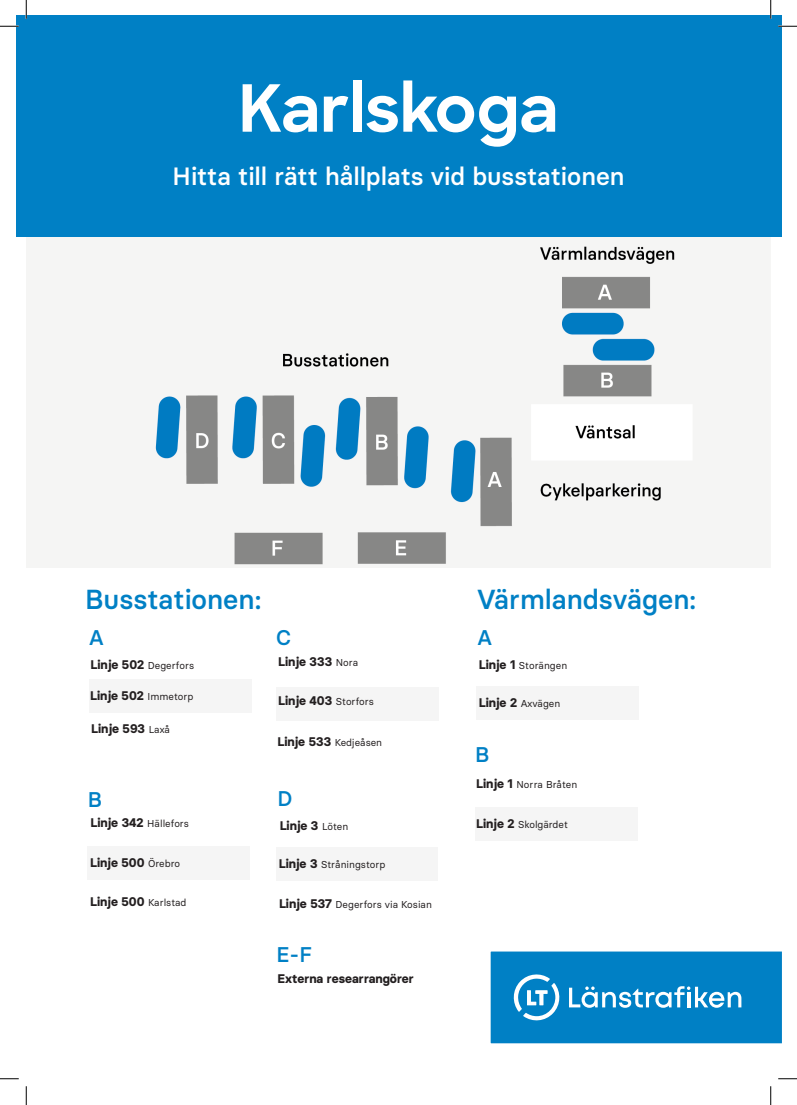
<style>
.page{position:relative;width:797px;height:1105px;background:#fff}
.page>*{position:absolute;margin:0;border:0;box-sizing:border-box;transform-origin:0 0}
.t1{font:700 65px "Sharp Sans";color:#fff}
.t2{font:500 27.5px "Basier Circle";color:#0080c5}
.t3{font:500 25px "Basier Circle";color:#fff}
.t4{font:500 21.25px "Basier Circle";color:#0080c5}
.t5{font:700 12.5px "Basier Circle";color:#231f20}
.t6{font:10px "Basier Circle";color:#231f20}
.s1{font-weight:700;font-size:12.5px}
.s2{font-weight:400;font-size:10px}
</style>
<div class="page">
<div style="left:276px;top:687px;width:162px;height:33px;background:#f5f5f5"></div>
<img style="left:26px;top:237px;width:744px;height:330px">
<div style="left:89px;top:679px;width:162px;height:33px;background:#f5f5f5"></div>
<div style="left:88px;top:846px;width:162px;height:33px;background:#f5f5f5"></div>
<div style="left:276px;top:848px;width:161px;height:33px;background:#f5f5f5"></div>
<div style="left:476px;top:687px;width:163px;height:33px;background:#f5f5f5"></div>
<div style="left:475px;top:808px;width:162px;height:33px;background:#f5f5f5"></div>
<svg style="left:490px;top:951px;width:291px;height:92px;background:#158ac9"></svg>
<div style="left:16px;top:16px;width:765px;height:221px;background:#0080c5"></div>
<svg style="left:0;top:25px;width:19px;height:2px"></svg>
<svg style="left:778px;top:25px;width:19px;height:2px"></svg>
<svg style="left:0;top:1078px;width:19px;height:1px"></svg>
<svg style="left:778px;top:1078px;width:19px;height:1px"></svg>
<svg style="left:25px;top:0;width:2px;height:19px"></svg>
<svg style="left:25px;top:1086px;width:2px;height:19px"></svg>
<svg style="left:770px;top:0;width:1px;height:19px"></svg>
<svg style="left:770px;top:1086px;width:1px;height:19px"></svg>
<p class="t1" style="left:238px;top:60px;width:321px">Karlskoga</p>
<p class="t3" style="left:172px;top:160px;width:453px">Hitta till rätt hållplats vid busstationen</p>
<p class="t2" style="left:85px;top:582px;width:177px">Busstationen:</p>
<p class="t2" style="left:477px;top:582px;width:221px">Värmlandsvägen:</p>
<p class="t4" style="left:89px;top:625px;width:16px">A</p>
<p class="t4" style="left:276px;top:625px;width:17px">C</p>
<p class="t4" style="left:477px;top:624px;width:16px">A</p>
<p class="t6" style="left:91px;top:659px;width:105px"><span class="s1">Linje 502</span> Degerfors</p>
<p class="t5" style="left:90px;top:687px;width:105px">Linje 502 <span class="s2">Immetorp</span></p>
<p class="t5" style="left:91px;top:721px;width:80px">Linje 593 <span class="s2">Laxå</span></p>
<p class="t5" style="left:278px;top:654px;width:81px">Linje 333 <span class="s2">Nora</span></p>
<p class="t5" style="left:278px;top:693px;width:97px">Linje 403 <span class="s2">Storfors</span></p>
<p class="t6" style="left:277px;top:736px;width:106px"><span class="s1">Linje 533</span> Kedjeåsen</p>
<p class="t6" style="left:479px;top:659px;width:90px"><span class="s1">Linje 1</span> Storängen</p>
<p class="t6" style="left:479px;top:697px;width:83px"><span class="s1">Linje 2</span> Axvägen</p>
<p class="t4" style="left:475px;top:741px;width:16px">B</p>
<p class="t4" style="left:88px;top:786px;width:16px">B</p>
<p class="t4" style="left:277px;top:786px;width:16px">D</p>
<p class="t6" style="left:476px;top:778px;width:103px"><span class="s1">Linje 1</span> Norra Bråten</p>
<p class="t6" style="left:90px;top:817px;width:100px"><span class="s1">Linje 342</span> Hällefors</p>
<p class="t5" style="left:280px;top:818px;width:70px">Linje 3 <span class="s2">Löten</span></p>
<p class="t6" style="left:476px;top:818px;width:93px"><span class="s1">Linje 2</span> Skolgärdet</p>
<p class="t5" style="left:90px;top:855px;width:91px">Linje 500 <span class="s2">Örebro</span></p>
<p class="t5" style="left:90px;top:894px;width:98px">Linje 500 <span class="s2">Karlstad</span></p>
<p class="t6" style="left:279px;top:858px;width:108px"><span class="s1">Linje 3</span> Stråningstorp</p>
<p class="t6" style="left:279px;top:898px;width:154px"><span class="s1">Linje 537</span> Degerfors via Kosian</p>
<p class="t4" style="left:276px;top:941px;width:37px">E-F</p>
<p class="t5" style="left:277px;top:970px;width:138px">Externa researrangörer</p>
</div>
